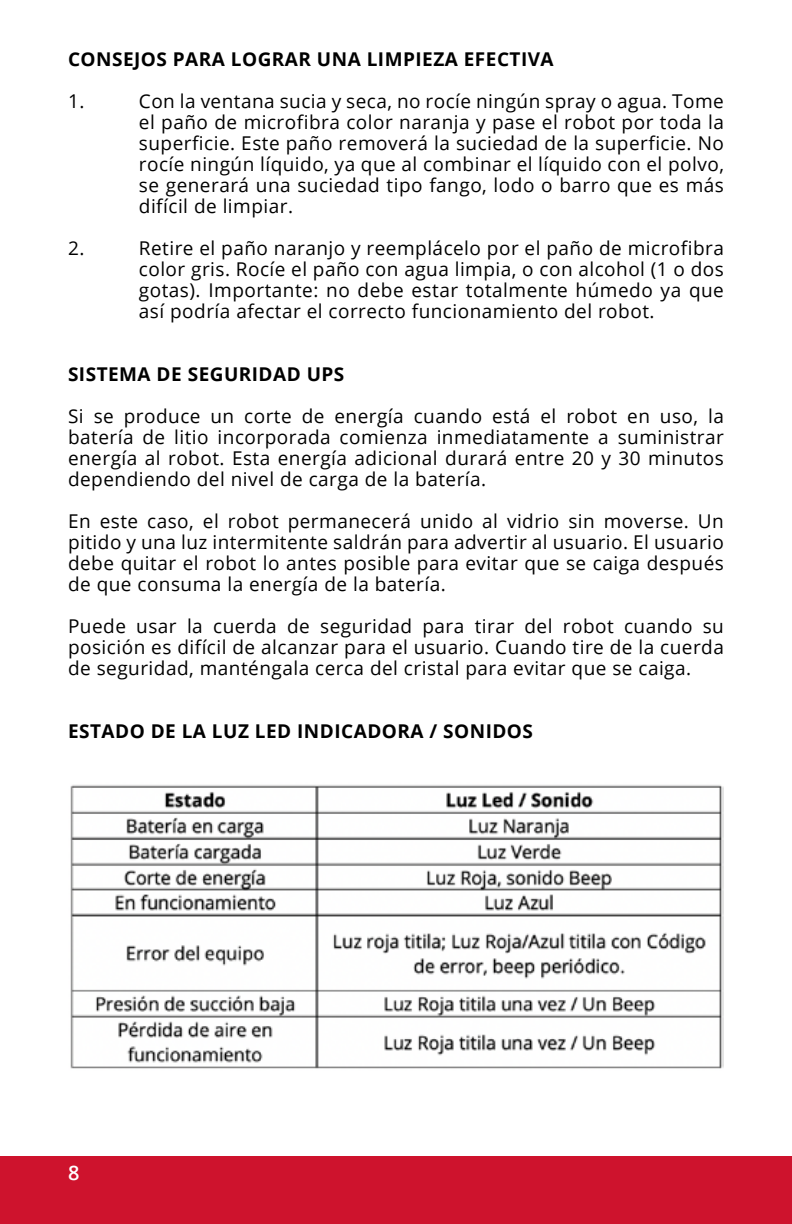
<style>
.page{position:relative;width:792px;height:1224px;background:#fff}
.page>*{position:absolute;margin:0;border:0;box-sizing:border-box;transform-origin:0 0}
.t1{font:600 20px "Open Sans";color:#fff}
.t2{font:19px/21px "Open Sans";letter-spacing:.025em;color:#000;text-align:justify}
.t3{font:700 19px "Open Sans";letter-spacing:.025em;color:#000}
</style>
<div class="page">
<div style="left:0;top:1156px;width:792px;height:68px;background:#ce132d"></div>
<img style="left:70px;top:785px;width:654px;height:284px">
<p class="t3" style="left:68px;top:45px;width:487px">CONSEJOS PARA LOGRAR UNA LIMPIEZA EFECTIVA</p>
<p class="t2" style="left:68px;top:90px;width:18px">1.</p>
<p class="t2" style="left:139px;top:90px;width:587px">Con la ventana sucia y seca, no rocíe ningún spray o agua. Tome el paño de microfibra color naranja y pase el robot por toda la superficie. Este paño removerá la suciedad de la superficie. No rocíe ningún líquido, ya que al combinar el líquido con el polvo, se generará una suciedad tipo fango, lodo o barro que es más difícil de limpiar.</p>
<p class="t2" style="left:68px;top:237px;width:18px">2.</p>
<p class="t2" style="left:139px;top:237px;width:587px">Retire el paño naranjo y reemplácelo por el paño de microfibra color gris. Rocíe el paño con agua limpia, o con alcohol (1 o dos gotas). Importante: no debe estar totalmente húmedo ya que así podría afectar el correcto funcionamiento del robot.</p>
<p class="t3" style="left:68px;top:360px;width:278px">SISTEMA DE SEGURIDAD UPS</p>
<p class="t2" style="left:68px;top:405px;width:658px">Si se produce un corte de energía cuando está el robot en uso, la batería de litio incorporada comienza inmediatamente a suministrar energía al robot. Esta energía adicional durará entre 20 y 30 minutos dependiendo del nivel de carga de la batería.</p>
<p class="t2" style="left:68px;top:510px;width:657px">En este caso, el robot permanecerá unido al vidrio sin moverse. Un pitido y una luz intermitente saldrán para advertir al usuario. El usuario debe quitar el robot lo antes posible para evitar que se caiga después de que consuma la energía de la batería.</p>
<p class="t2" style="left:68px;top:615px;width:657px">Puede usar la cuerda de seguridad para tirar del robot cuando su posición es difícil de alcanzar para el usuario. Cuando tire de la cuerda de seguridad, manténgala cerca del cristal para evitar que se caiga.</p>
<p class="t3" style="left:68px;top:717px;width:467px">ESTADO DE LA LUZ LED INDICADORA / SONIDOS</p>
<p class="t1" style="left:68px;top:1160px;width:13px">8</p>
</div>
